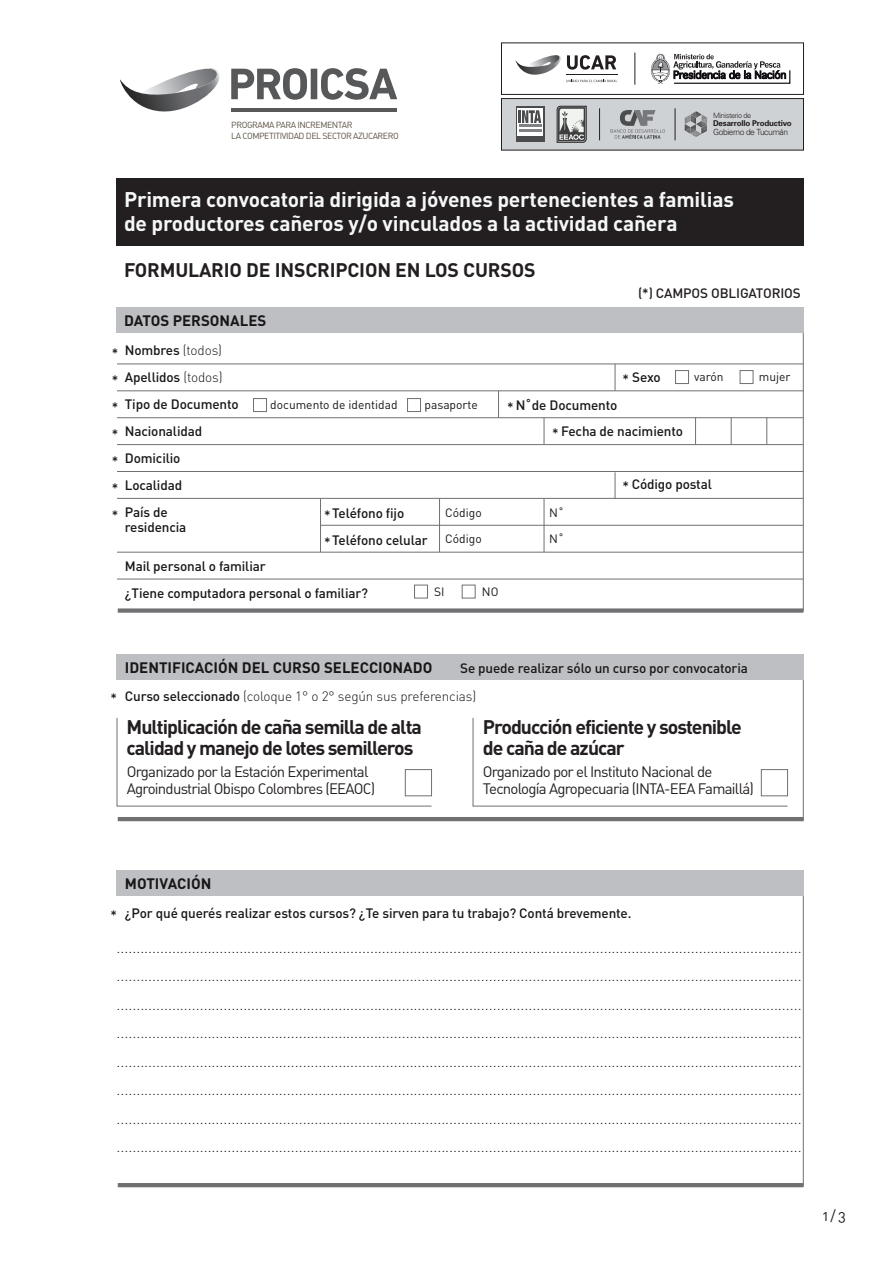
<style>
.page{position:relative;width:893px;height:1263px;background:#fff}
.page>*{position:absolute;margin:0;border:0;box-sizing:border-box;transform-origin:0 0}
.t1{font:700 21px/24px "DIN";letter-spacing:-.01em;color:#f6f8f7}
.t2{font:700 19.5px/21px "DIN";letter-spacing:-.05em;color:#231f20}
.t3{font:700 19.5px "DIN";letter-spacing:-.01em;color:#231f20}
.t4{font:300 15px/28.5px "DIN";color:#181619;text-align:justify}
.t5{font:15px/16.5px "DIN Regular Alternate";letter-spacing:-.05em;color:#231f20}
.t6{font:700 15px "DIN";color:#181619}
.t7{font:500 13.5px/27px "DIN";letter-spacing:-.01em;color:#181619}
.t8{font:300 13.5px "DIN";letter-spacing:-.01em;color:#181619}
.t9{font:500 13.5px/27px "DIN";letter-spacing:-.01em;color:#231f20;text-align:justify}
.t10{font:12px "DIN";color:#181619}
.t11{font:8.85px/10.8px "DIN Regular Alternate";letter-spacing:-.05em;color:#594f42}
.t12{font:300 8.55px "Univers";letter-spacing:-.05em;color:#231f20}
.t13{font:700 7.95px "Univers";letter-spacing:-.025em;color:#231f20}
.t14{font:300 7.2px "Univers";letter-spacing:-.05em;color:#231f20}
.s1{font-weight:300}
.s2{color:#231f20}
.s3{font-weight:500}
</style>
<div class="page">
<div style="left:116px;top:178px;width:687px;height:67px;background:#231f20"></div>
<svg style="left:231px;top:68px;width:76px;height:32px"></svg>
<div style="left:311px;top:69px;width:6px;height:30px;background:#57585a"></div>
<svg style="left:321px;top:68px;width:76px;height:32px"></svg>
<svg style="left:120px;top:68px;width:100px;height:44px"></svg>
<hr style="left:231px;top:108px;width:166px;height:3px;background:#57585a">
<div style="left:501px;top:43px;width:303px;height:52px;background:#fff;border:1px solid #231f20"></div>
<hr style="left:635px;top:53px;width:1px;height:32px;background:#231f20">
<svg style="left:515px;top:55px;width:102px;height:27px"></svg>
<svg style="left:651px;top:53px;width:140px;height:31px"></svg>
<div style="left:501px;top:98px;width:303px;height:52px;background:#cfd2d5;border:1px solid #231f20"></div>
<hr style="left:599px;top:108px;width:1px;height:32px;background:#231f20">
<hr style="left:675px;top:108px;width:1px;height:32px;background:#231f20">
<svg style="left:685px;top:111px;width:22px;height:26px"></svg>
<svg style="left:557px;top:106px;width:29px;height:36px"></svg>
<div style="left:516px;top:106px;width:28px;height:36px;background:#4b4c4d"></div>
<div style="left:517px;top:108px;width:26px;height:28px;background:#fff"></div>
<svg style="left:519px;top:110px;width:22px;height:13px"></svg>
<hr style="left:519px;top:124px;width:22px;height:3px;background:#808285">
<hr style="left:519px;top:129px;width:22px;height:3px;background:#808285">
<svg style="left:611px;top:110px;width:54px;height:29px"></svg>
<svg style="left:117px;top:333px;width:687px;height:279px"></svg>
<hr style="left:117px;top:363px;width:686px;height:1px;background:#6f7072">
<hr style="left:117px;top:390px;width:686px;height:1px;background:#6f7072">
<hr style="left:117px;top:417px;width:686px;height:1px;background:#6f7072">
<hr style="left:117px;top:444px;width:686px;height:1px;background:#6f7072">
<hr style="left:117px;top:471px;width:686px;height:1px;background:#6f7072">
<hr style="left:117px;top:498px;width:686px;height:1px;background:#6f7072">
<hr style="left:321px;top:525px;width:482px;height:1px;background:#6f7072">
<hr style="left:117px;top:552px;width:686px;height:1px;background:#6f7072">
<hr style="left:117px;top:579px;width:686px;height:1px;background:#6f7072">
<div style="left:116px;top:308px;width:688px;height:25px;background:#bebfc2"></div>
<div style="left:118px;top:608px;width:685px;height:5px;background:#6f7072"></div>
<div style="left:253px;top:398px;width:14px;height:14px;border:1px solid #6f7072"></div>
<div style="left:414px;top:585px;width:14px;height:13px;border:1px solid #6f7072"></div>
<div style="left:462px;top:585px;width:14px;height:13px;border:1px solid #6f7072"></div>
<div style="left:407px;top:398px;width:14px;height:14px;border:1px solid #6f7072"></div>
<div style="left:675px;top:370px;width:14px;height:14px;border:1px solid #6f7072"></div>
<div style="left:740px;top:370px;width:13px;height:14px;border:1px solid #6f7072"></div>
<svg style="left:695px;top:418px;width:1px;height:26px"></svg>
<svg style="left:544px;top:418px;width:1px;height:26px"></svg>
<svg style="left:615px;top:472px;width:1px;height:26px"></svg>
<svg style="left:615px;top:364px;width:1px;height:27px"></svg>
<svg style="left:498px;top:391px;width:1px;height:27px"></svg>
<svg style="left:439px;top:499px;width:1px;height:53px"></svg>
<svg style="left:320px;top:499px;width:1px;height:53px"></svg>
<svg style="left:544px;top:499px;width:1px;height:53px"></svg>
<svg style="left:731px;top:418px;width:1px;height:26px"></svg>
<svg style="left:766px;top:418px;width:1px;height:26px"></svg>
<svg style="left:116px;top:679px;width:688px;height:143px"></svg>
<div style="left:116px;top:654px;width:688px;height:25px;background:#bebfc2"></div>
<hr style="left:118px;top:817px;width:685px;height:4px;background:#6f7072">
<div style="left:116px;top:871px;width:688px;height:25px;background:#bebfc2"></div>
<hr style="left:118px;top:1183px;width:685px;height:4px;background:#6f7072">
<div style="left:405px;top:769px;width:27px;height:27px;border:1px solid #6f7072"></div>
<div style="left:761px;top:769px;width:27px;height:27px;border:1px solid #6f7072"></div>
<p class="t11" style="left:231px;top:119px;width:169px">PROGRAMA PARA INCREMENTAR<br>LA COMPETITIVIDAD DEL SECTOR AZUCARERO</p>
<p class="t14" style="left:713px;top:112px;width:40px">Ministerio de</p>
<p class="t13" style="left:713px;top:119px;width:80px">Desarrollo Productivo</p>
<p class="t12" style="left:713px;top:126px;width:76px">Gobierno de Tucumán</p>
<h1 class="t1" style="left:124px;top:186px;width:611px">Primera convocatoria dirigida a jóvenes pertenecientes a familias de productores cañeros y/o vinculados a la actividad cañera</h1>
<h2 class="t3" style="left:124px;top:257px;width:413px">FORMULARIO DE INSCRIPCION EN LOS CURSOS</h2>
<p class="t6" style="left:124px;top:311px;width:144px">DATOS PERSONALES</p>
<p class="t9" style="left:638px;top:279px;width:164px">(*) CAMPOS OBLIGATORIOS</p>
<p class="t7" style="left:125px;top:336px;width:115px">Nombres <span class="s1">(todos)<br></span>Apellidos <span class="s1">(todos)<br></span>Tipo de Documento<br>Nacionalidad<br>Domicilio<br>Localidad<br>País de</p>
<p class="t7" style="left:125px;top:513px;width:63px">residencia</p>
<p class="t7" style="left:125px;top:552px;width:245px">Mail personal o familiar<br>¿Tiene computadora personal o familiar?</p>
<p class="t9" style="left:112px;top:339px;width:8px">* * * * * * *</p>
<p class="t10" style="left:694px;top:369px;width:31px">varón</p>
<p class="t7" style="left:632px;top:363px;width:30px">Sexo</p>
<p class="t10" style="left:759px;top:369px;width:33px">mujer</p>
<p class="t9" style="left:623px;top:365px;width:8px">*</p>
<p class="t7" style="left:516px;top:391px;width:103px">N˚de Documento</p>
<p class="t10" style="left:270px;top:397px;width:129px">documento de identidad</p>
<p class="t10" style="left:425px;top:397px;width:55px">pasaporte</p>
<p class="t9" style="left:507px;top:393px;width:8px">*</p>
<p class="t7" style="left:561px;top:417px;width:123px">Fecha de nacimiento</p>
<p class="t9" style="left:552px;top:419px;width:8px">*</p>
<p class="t7" style="left:623px;top:470px;width:91px"><span class="s2">*</span> Código postal</p>
<p class="t10" style="left:445px;top:505px;width:38px">Código</p>
<p class="t10" style="left:549px;top:505px;width:16px">N˚</p>
<p class="t7" style="left:332px;top:499px;width:97px">Teléfono fijo<br>Teléfono celular</p>
<p class="t9" style="left:324px;top:501px;width:8px">* *</p>
<p class="t10" style="left:445px;top:531px;width:38px">Código</p>
<p class="t10" style="left:549px;top:531px;width:16px">N˚</p>
<p class="t10" style="left:434px;top:584px;width:12px">SI</p>
<p class="t10" style="left:482px;top:584px;width:18px">NO</p>
<p class="t9" style="left:111px;top:684px;width:8px">*</p>
<p class="t6" style="left:125px;top:657px;width:309px">IDENTIFICACIÓN DEL CURSO SELECCIONADO</p>
<p class="t7" style="left:460px;top:654px;width:289px">Se puede realizar sólo un curso por convocatoria</p>
<p class="t8" style="left:125px;top:688px;width:353px"><span class="s3">Curso seleccionado</span> (coloque 1° o 2° según sus preferencias)</p>
<h2 class="t2" style="left:127px;top:716px;width:297px">Multiplicación de caña semilla de alta calidad y manejo de lotes semilleros</h2>
<h2 class="t2" style="left:483px;top:716px;width:260px">Producción eficiente y sostenible de caña de azúcar</h2>
<p class="t5" style="left:127px;top:763px;width:250px">Organizado por la Estación Experimental<br>Agroindustrial Obispo Colombres (EEAOC)</p>
<p class="t5" style="left:483px;top:763px;width:273px">Organizado por el Instituto Nacional de<br>Tecnología Agropecuaria (INTA-EEA Famaillá)</p>
<p class="t9" style="left:111px;top:901px;width:8px">*</p>
<p class="t6" style="left:125px;top:874px;width:88px">MOTIVACIÓN</p>
<p class="t7" style="left:125px;top:899px;width:508px">¿Por qué querés realizar estos cursos? ¿Te sirven para tu trabajo? Contá brevemente.</p>
<p class="t4" style="left:117px;top:933px;width:687px">............................................................................................................................................................................. ............................................................................................................................................................................. ............................................................................................................................................................................. ............................................................................................................................................................................. ............................................................................................................................................................................. ............................................................................................................................................................................. ............................................................................................................................................................................. .............................................................................................................................................................................</p>
<p class="t5" style="left:823px;top:1207px;width:25px">1 / 3</p>
</div>
